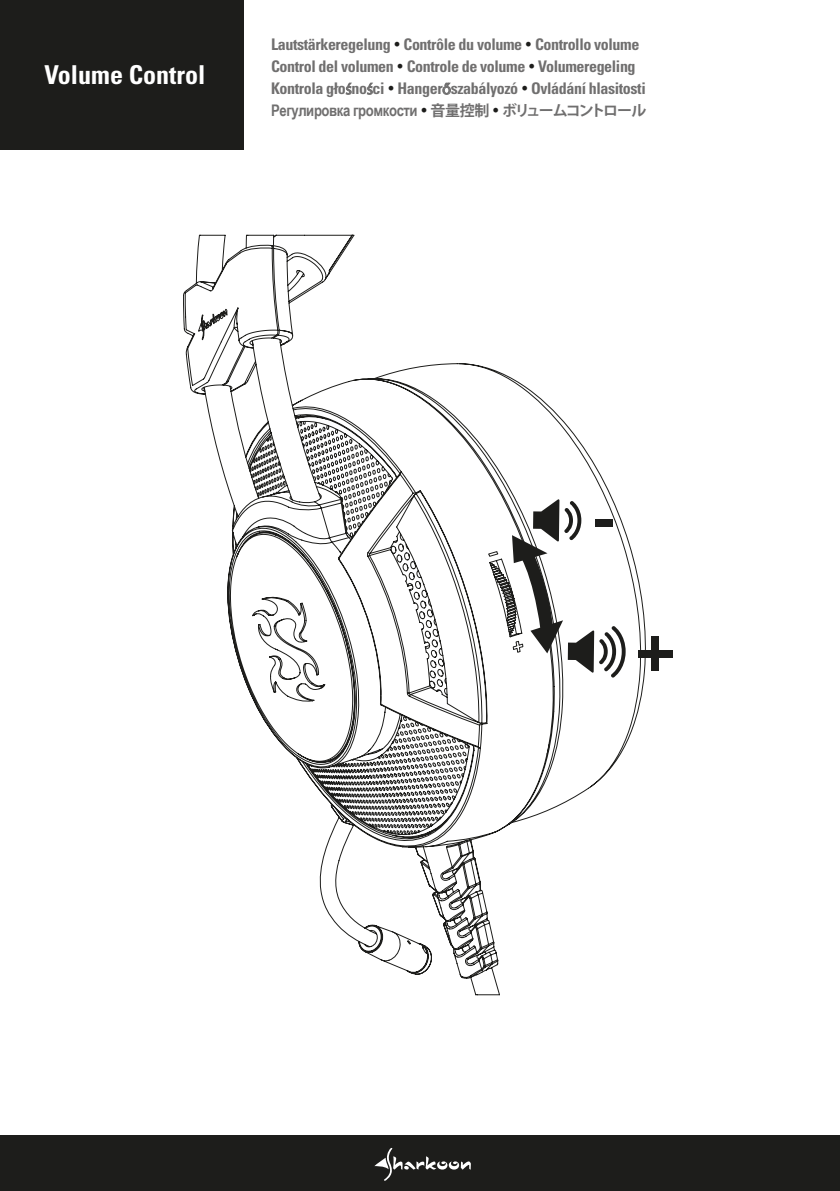
<style>
.page{position:relative;width:840px;height:1191px;background:#fff}
.page>*{position:absolute;margin:0;border:0;box-sizing:border-box;transform-origin:0 0}
.t1{font:700 condensed 26px "Univers";color:#fff}
.t2{font:700 condensed 16px/22px "Univers";letter-spacing:-.025em;color:#706f6f}
.t3{font:700 16px "Arial Narrow";letter-spacing:-.025em;color:#706f6f}
.s1{color:#1d1d1b}
.s2{font-family:"Myriad Pro";font-weight:400;font-stretch:normal}
.s3{font-family:"Koz Go Pr 6 N";font-size:15px}
</style>
<div class="page">
<div style="left:0;top:1135px;width:839px;height:56px;background:#1d1d1b"></div>
<svg style="left:374px;top:1148px;width:96px;height:32px"></svg>
<div style="left:0;top:0;width:244px;height:150px;background:#1d1d1b"></div>
<svg style="left:183px;top:234px;width:465px;height:762px"></svg>
<svg style="left:511px;top:498px;width:114px;height:179px"></svg>
<div style="left:637px;top:650px;width:35px;height:7px;background:#1d1d1b"></div>
<div style="left:651px;top:636px;width:7px;height:35px;background:#1d1d1b"></div>
<svg style="left:345px;top:82px;width:7px;height:13px"></svg>
<svg style="left:366px;top:82px;width:7px;height:13px"></svg>
<svg style="left:442px;top:82px;width:9px;height:13px"></svg>
<h1 class="t1" style="left:44px;top:59px;width:162px">Volume Control</h1>
<p class="t2" style="left:271px;top:33px;width:376px">Lautstärkeregelung <span class="s1">•</span> Contrôle du volume <span class="s1">•</span> Controllo volume<br>Control del volumen <span class="s1">•</span> Controle de volume <span class="s1">•</span> Volumeregeling<br>Kontrola gło<span class="s2">ś</span>no<span class="s2">ś</span>ci <span class="s1">•</span> Hanger<span class="s2">ő</span>szabályozó <span class="s1">•</span> Ovládání hlasitosti</p>
<p class="t3" style="left:271px;top:98px;width:376px">Регулировка громкости <span class="s1">•</span> <span class="s3">音量控制</span> <span class="s1">•</span> <span class="s3">ボリュームコントロール</span></p>
</div>
